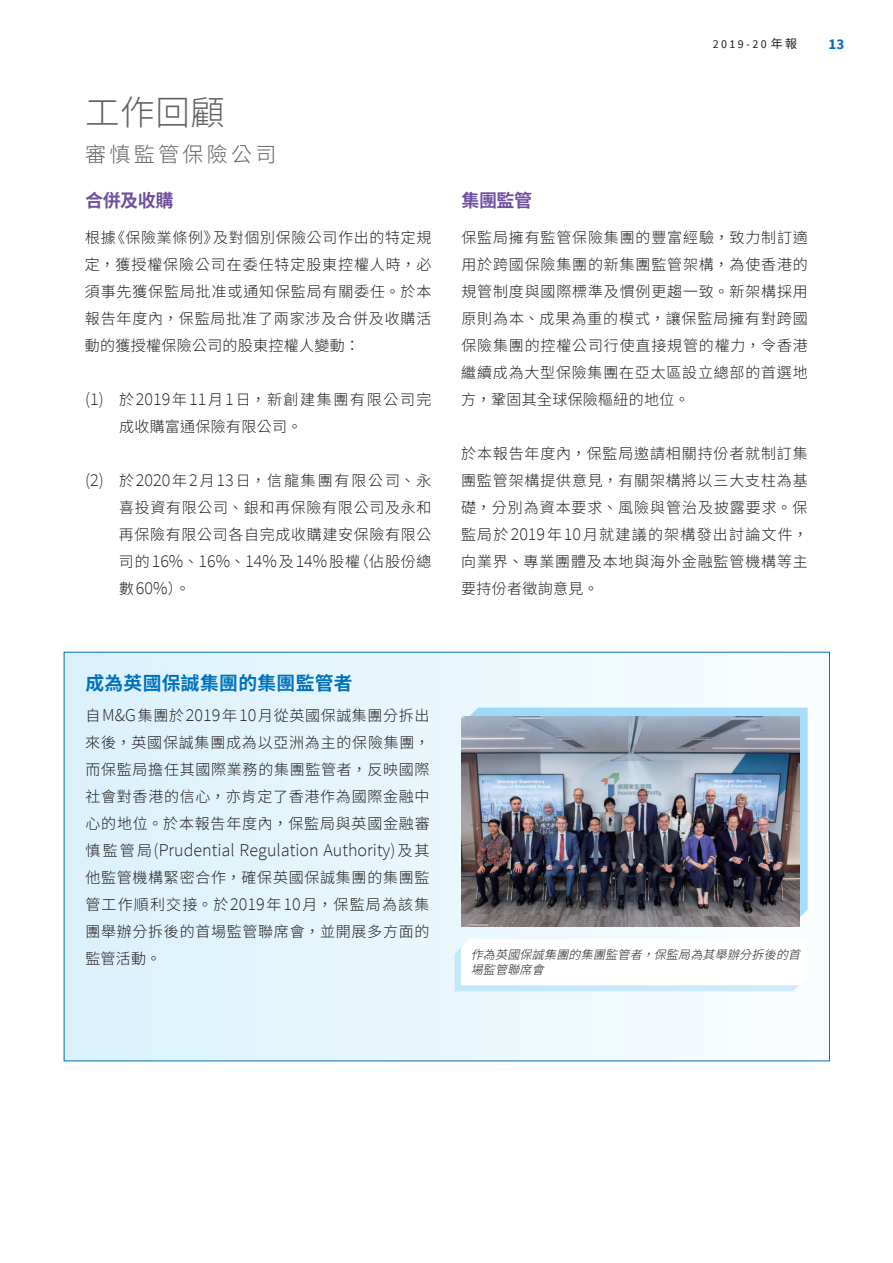
<style>
.page{position:relative;width:893px;height:1263px;background:#fff}
.page>*{position:absolute;margin:0;border:0;box-sizing:border-box;transform-origin:0 0}
.t1{font:300 34.5px "Noto Sans CJ Ktc";color:#636366}
.t2{font:300 21px "Noto Sans CJ Ktc";letter-spacing:.16em;color:#636366}
.t3{font:700 18.75px "Noto Sans CJ Ktc";letter-spacing:.02em;color:#0072bc}
.t4{font:300 18px "Source Sans Pro";color:#231f20}
.t5{font:700 18px "Noto Sans CJ Ktc";letter-spacing:-.02em;color:#7150a0}
.t6{font:300 15px/27px "Noto Sans CJ Ktc";letter-spacing:.05em;color:#231f20;text-align:justify}
.t7{font:300 15px/27px "Noto Sans CJ Ktc";letter-spacing:.02em;color:#231f20}
.t8{font:700 15px "Source Sans Pro";color:#0072bc}
.t9{font:italic 300 12px/15px "Noto Sans CJ Ktc";color:#231f20}
.t10{font:12px "Source Sans Pro";letter-spacing:.2em;color:#231f20}
.s1{font-family:"Source Sans Pro";font-size:18px}
.s2{font-family:"Noto Sans CJ Ktc"}
.s3{font-family:"Noto Sans CJ Ktc";font-size:15px}
</style>
<div class="page">
<div style="left:64px;top:652px;width:765px;height:409px;background:linear-gradient(to right,#daf1fc,#fafdfe)"></div>
<svg style="left:470px;top:708px;width:338px;height:210px;background:#a4d9f2"></svg>
<img style="left:461px;top:716px;width:338px;height:211px">
<svg style="left:455px;top:939px;width:353px;height:52px"></svg>
<h1 class="t1" style="left:85px;top:93px;width:142px">工作回顧</h1>
<h2 class="t2" style="left:85px;top:143px;width:193px">審慎監管保險公司</h2>
<p class="t5" style="left:85px;top:190px;width:90px">合併及收購</p>
<p class="t6" style="left:85px;top:224px;width:348px">根據《保險業條例》及對個別保險公司作出的特定規定，獲授權保險公司在委任特定股東控權人時，必須事先獲保監局批准或通知保監局有關委任。於本報告年度內，保監局批准了兩家涉及合併及收購活動的獲授權保險公司的股東控權人變動：</p>
<p class="t7" style="left:119px;top:386px;width:314px;text-indent:-34px"><span class="s1">(1)</span> 於<span class="s1">2019</span>年<span class="s1">11</span>月<span class="s1">1</span>日，新創建集團有限公司完成收購富通保險有限公司。</p>
<p class="t6" style="left:119px;top:467px;width:314px;text-indent:-34px"><span class="s1">(2)</span> 於<span class="s1">2020</span>年<span class="s1">2</span>月<span class="s1">13</span>日，信龍集團有限公司、永喜投資有限公司、銀和再保險有限公司及永和再保險有限公司各自完成收購建安保險有限公司的<span class="s1">16%</span>、<span class="s1">16%</span>、<span class="s1">14%</span>及<span class="s1">14%</span>股權（佔股份總數<span class="s1">60%</span>）。</p>
<p class="t10" style="left:713px;top:37px;width:86px">2019-20 <span class="s2">年報</span></p>
<p class="t8" style="left:828px;top:35px;width:17px">13</p>
<p class="t5" style="left:461px;top:190px;width:72px">集團監管</p>
<p class="t6" style="left:461px;top:224px;width:348px">保監局擁有監管保險集團的豐富經驗，致力制訂適用於跨國保險集團的新集團監管架構，為使香港的規管制度與國際標準及慣例更趨一致。新架構採用原則為本、成果為重的模式，讓保監局擁有對跨國保險集團的控權公司行使直接規管的權力，令香港繼續成為大型保險集團在亞太區設立總部的首選地方，鞏固其全球保險樞紐的地位。</p>
<p class="t6" style="left:461px;top:440px;width:348px">於本報告年度內，保監局邀請相關持份者就制訂集團監管架構提供意見，有關架構將以三大支柱為基礎，分別為資本要求、風險與管治及披露要求。保監局於<span class="s1">2019</span>年<span class="s1">10</span>月就建議的架構發出討論文件，向業界、專業團體及本地與海外金融監管機構等主要持份者徵詢意見。</p>
<p class="t3" style="left:85px;top:672px;width:269px">成為英國保誠集團的集團監管者</p>
<p class="t6" style="left:85px;top:702px;width:346px">自<span class="s1">M&amp;G</span>集團於<span class="s1">2019</span>年<span class="s1">10</span>月從英國保誠集團分拆出來後，英國保誠集團成為以亞洲為主的保險集團，而保監局擔任其國際業務的集團監管者，反映國際社會對香港的信心，亦肯定了香港作為國際金融中心的地位。於本報告年度內，保監局與英國金融審</p>
<p class="t4" style="left:86px;top:839px;width:345px"><span class="s3">慎監管局</span>(Prudential Regulation Authority)<span class="s3">及其</span></p>
<p class="t6" style="left:85px;top:864px;width:346px">他監管機構緊密合作，確保英國保誠集團的集團監管工作順利交接。於<span class="s1">2019</span>年<span class="s1">10</span>月，保監局為該集團舉辦分拆後的首場監管聯席會，並開展多方面的監管活動。</p>
<p class="t9" style="left:471px;top:948px;width:338px">作為英國保誠集團的集團監管者，保監局為其舉辦分拆後的首場監管聯席會</p>
</div>
